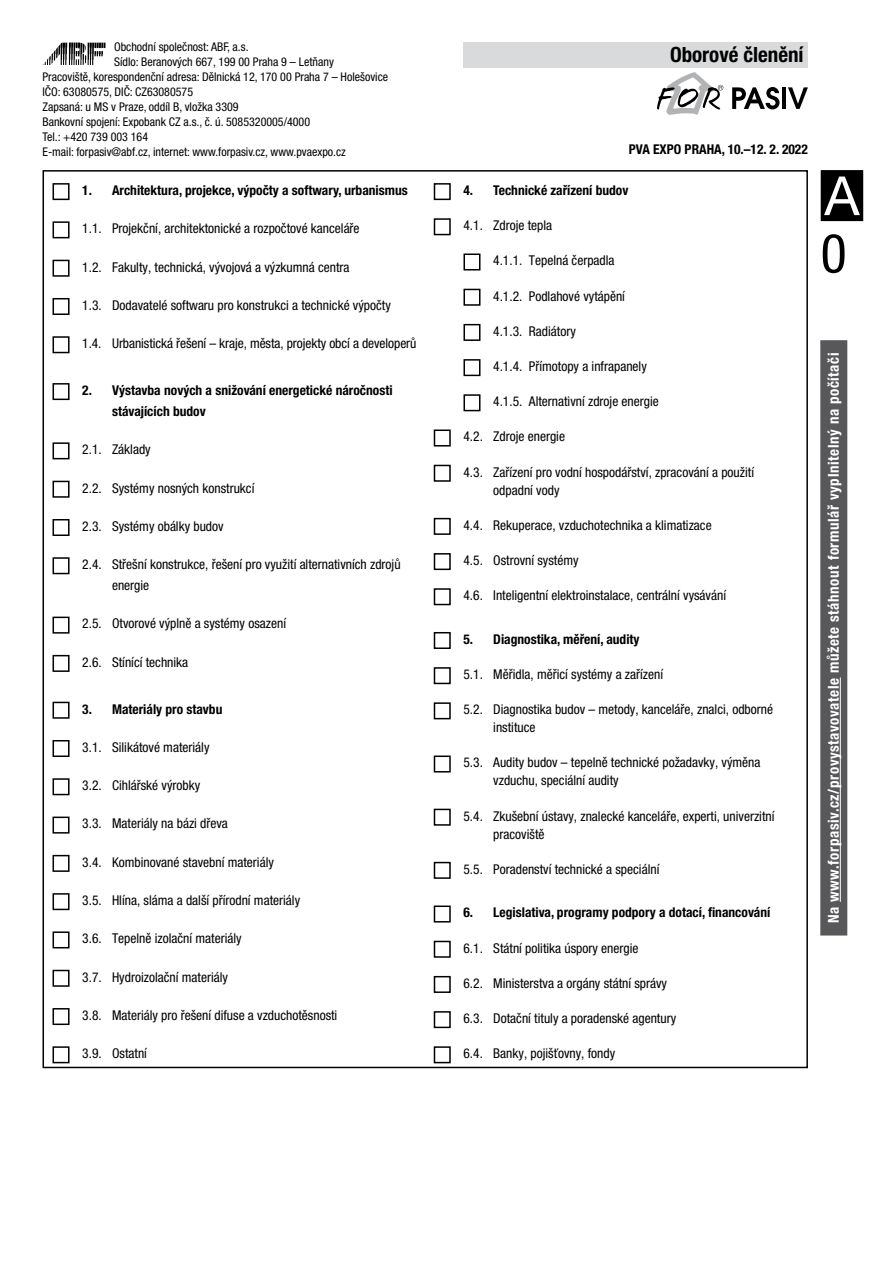
<style>
.page{position:relative;width:893px;height:1263px;background:#fff}
.page>*{position:absolute;margin:0;border:0;box-sizing:border-box;transform-origin:0 0}
.t1{font:54px "Helvetica Neue LT Pro";color:#fff}
.t2{font:condensed 54px "Helvetica Neue LT Pro";color:#000}
.t3{font:700 condensed 21px "Helvetica Neue LT Pro";color:#000}
.t4{font:700 condensed 15px "Helvetica Neue LT Pro";letter-spacing:.04em;color:#fff}
.t5{font:condensed 13.5px/18px "Helvetica Neue LT Pro";color:#000}
.t6{font:700 condensed 13.5px/21px "Helvetica Neue LT Pro";color:#000}
.t7{font:condensed 12px "Helvetica Neue LT Pro";color:#000}
</style>
<div class="page">
<svg style="left:43px;top:42px;width:63px;height:23px"></svg>
<div style="left:821px;top:170px;width:42px;height:51px;background:#000"></div>
<div style="left:820px;top:340px;width:27px;height:595px;background:#58585a"></div>
<hr style="left:840px;top:677px;width:1px;height:225px;background:#fff">
<svg style="left:657px;top:72px;width:66px;height:43px"></svg>
<svg style="left:732px;top:87px;width:47px;height:22px"></svg>
<hr style="left:782px;top:87px;width:4px;height:22px;background:#000">
<svg style="left:788px;top:87px;width:20px;height:22px"></svg>
<div style="left:463px;top:43px;width:345px;height:25px;background:#d9dadb"></div>
<div style="left:53px;top:183px;width:17px;height:17px;border:2px solid #000"></div>
<div style="left:53px;top:221px;width:17px;height:17px;border:2px solid #000"></div>
<div style="left:53px;top:260px;width:17px;height:17px;border:2px solid #000"></div>
<div style="left:53px;top:298px;width:17px;height:17px;border:2px solid #000"></div>
<div style="left:53px;top:336px;width:17px;height:17px;border:2px solid #000"></div>
<div style="left:53px;top:383px;width:17px;height:17px;border:2px solid #000"></div>
<div style="left:53px;top:442px;width:17px;height:17px;border:2px solid #000"></div>
<div style="left:53px;top:481px;width:17px;height:17px;border:2px solid #000"></div>
<div style="left:53px;top:519px;width:17px;height:17px;border:2px solid #000"></div>
<div style="left:53px;top:557px;width:17px;height:17px;border:2px solid #000"></div>
<div style="left:53px;top:617px;width:17px;height:17px;border:2px solid #000"></div>
<div style="left:53px;top:655px;width:17px;height:17px;border:2px solid #000"></div>
<div style="left:53px;top:702px;width:17px;height:17px;border:2px solid #000"></div>
<div style="left:53px;top:740px;width:17px;height:17px;border:2px solid #000"></div>
<div style="left:53px;top:778px;width:17px;height:17px;border:2px solid #000"></div>
<div style="left:53px;top:816px;width:17px;height:17px;border:2px solid #000"></div>
<div style="left:53px;top:855px;width:17px;height:17px;border:2px solid #000"></div>
<div style="left:53px;top:893px;width:17px;height:17px;border:2px solid #000"></div>
<div style="left:53px;top:931px;width:17px;height:17px;border:2px solid #000"></div>
<div style="left:53px;top:970px;width:17px;height:17px;border:2px solid #000"></div>
<div style="left:53px;top:1008px;width:17px;height:17px;border:2px solid #000"></div>
<div style="left:53px;top:1046px;width:17px;height:17px;border:2px solid #000"></div>
<div style="left:434px;top:183px;width:17px;height:17px;border:2px solid #000"></div>
<div style="left:434px;top:218px;width:17px;height:17px;border:2px solid #000"></div>
<div style="left:463px;top:253px;width:17px;height:17px;border:2px solid #000"></div>
<div style="left:463px;top:289px;width:17px;height:17px;border:2px solid #000"></div>
<div style="left:463px;top:324px;width:17px;height:17px;border:2px solid #000"></div>
<div style="left:463px;top:359px;width:17px;height:17px;border:2px solid #000"></div>
<div style="left:463px;top:394px;width:17px;height:17px;border:2px solid #000"></div>
<div style="left:434px;top:429px;width:17px;height:17px;border:2px solid #000"></div>
<div style="left:434px;top:465px;width:17px;height:17px;border:2px solid #000"></div>
<div style="left:434px;top:518px;width:17px;height:17px;border:2px solid #000"></div>
<div style="left:434px;top:553px;width:17px;height:17px;border:2px solid #000"></div>
<div style="left:434px;top:588px;width:17px;height:17px;border:2px solid #000"></div>
<div style="left:434px;top:632px;width:17px;height:17px;border:2px solid #000"></div>
<div style="left:434px;top:667px;width:17px;height:17px;border:2px solid #000"></div>
<div style="left:434px;top:702px;width:17px;height:17px;border:2px solid #000"></div>
<div style="left:434px;top:755px;width:17px;height:17px;border:2px solid #000"></div>
<div style="left:434px;top:809px;width:17px;height:17px;border:2px solid #000"></div>
<div style="left:434px;top:862px;width:17px;height:17px;border:2px solid #000"></div>
<div style="left:434px;top:905px;width:17px;height:17px;border:2px solid #000"></div>
<div style="left:434px;top:941px;width:17px;height:17px;border:2px solid #000"></div>
<div style="left:434px;top:976px;width:17px;height:17px;border:2px solid #000"></div>
<div style="left:434px;top:1011px;width:17px;height:17px;border:2px solid #000"></div>
<div style="left:434px;top:1046px;width:17px;height:17px;border:2px solid #000"></div>
<p class="t7" style="left:114px;top:40px;width:136px">Obchodní společnost: ABF, a.s.</p>
<p class="t7" style="left:114px;top:55px;width:221px">Sídlo: Beranových 667, 199 00 Praha 9 – Letňany</p>
<p class="t7" style="left:43px;top:70px;width:347px">Pracoviště, korespondenční adresa: Dělnická 12, 170 00 Praha 7 – Holešovice</p>
<p class="t7" style="left:43px;top:85px;width:152px">IČO: 63080575, DIČ: CZ63080575</p>
<p class="t7" style="left:43px;top:100px;width:198px">Zapsaná: u MS v Praze, oddíl B, vložka 3309</p>
<p class="t7" style="left:43px;top:115px;width:269px">Bankovní spojení: Expobank CZ a.s., č. ú. 5085320005/4000</p>
<p class="t7" style="left:43px;top:130px;width:107px">Tel.: +420 739 003 164</p>
<p class="t7" style="left:43px;top:145px;width:305px">E-mail: forpasiv@abf.cz, internet: www.forpasiv.cz, www.pvaexpo.cz</p>
<p class="t6" style="left:82px;top:179px;width:327px">1. Architektura, projekce, výpočty a softwary, urbanismus</p>
<p class="t5" style="left:82px;top:219px;width:279px">1.1. Projekční, architektonické a rozpočtové kanceláře</p>
<p class="t5" style="left:82px;top:258px;width:269px">1.2. Fakulty, technická, vývojová a výzkumná centra</p>
<p class="t5" style="left:82px;top:296px;width:310px">1.3. Dodavatelé softwaru pro konstrukci a technické výpočty</p>
<p class="t5" style="left:82px;top:334px;width:336px">1.4. Urbanistická řešení – kraje, města, projekty obcí a developerů</p>
<p class="t6" style="left:112px;top:379px;width:282px;text-indent:-30px">2. Výstavba nových a snižování energetické náročnosti stávajících budov</p>
<p class="t5" style="left:82px;top:440px;width:70px">2.1. Základy</p>
<p class="t5" style="left:82px;top:479px;width:174px">2.2. Systémy nosných konstrukcí</p>
<p class="t5" style="left:82px;top:517px;width:143px">2.3. Systémy obálky budov</p>
<p class="t5" style="left:112px;top:554px;width:290px;line-height:21px;text-indent:-30px">2.4. Střešní konstrukce, řešení pro využití alternativních zdrojů energie</p>
<p class="t5" style="left:82px;top:615px;width:205px">2.5. Otvorové výplně a systémy osazení</p>
<p class="t5" style="left:82px;top:653px;width:108px">2.6. Stínící technika</p>
<p class="t6" style="left:82px;top:698px;width:142px">3. Materiály pro stavbu</p>
<p class="t5" style="left:82px;top:738px;width:129px">3.1. Silikátové materiály</p>
<p class="t5" style="left:82px;top:776px;width:119px">3.2. Cihlářské výrobky</p>
<p class="t5" style="left:82px;top:815px;width:147px">3.3. Materiály na bázi dřeva</p>
<p class="t5" style="left:82px;top:853px;width:193px">3.4. Kombinované stavební materiály</p>
<p class="t5" style="left:82px;top:891px;width:219px">3.5. Hlína, sláma a další přírodní materiály</p>
<p class="t5" style="left:82px;top:929px;width:161px">3.6. Tepelně izolační materiály</p>
<p class="t5" style="left:82px;top:968px;width:147px">3.7. Hydroizolační materiály</p>
<p class="t5" style="left:82px;top:1006px;width:257px">3.8. Materiály pro řešení difuse a vzduchotěsnosti</p>
<p class="t5" style="left:82px;top:1044px;width:66px">3.9. Ostatní</p>
<h2 class="t3" style="left:670px;top:42px;width:135px">Oborové členění</h2>
<p class="t6" style="left:629px;top:139px;width:181px">PVA EXPO PRAHA, 10.–12. 2. 2022</p>
<p class="t6" style="left:463px;top:179px;width:167px">4. Technické zařízení budov</p>
<p class="t5" style="left:463px;top:216px;width:90px">4.1. Zdroje tepla</p>
<p class="t5" style="left:493px;top:252px;width:123px">4.1.1. Tepelná čerpadla</p>
<p class="t5" style="left:493px;top:287px;width:133px">4.1.2. Podlahové vytápění</p>
<p class="t5" style="left:493px;top:322px;width:84px">4.1.3. Radiátory</p>
<p class="t5" style="left:493px;top:357px;width:155px">4.1.4. Přímotopy a infrapanely</p>
<p class="t5" style="left:493px;top:392px;width:167px">4.1.5. Alternativní zdroje energie</p>
<p class="t5" style="left:463px;top:427px;width:103px">4.2. Zdroje energie</p>
<p class="t5" style="left:493px;top:463px;width:262px;text-indent:-30px">4.3. Zařízení pro vodní hospodářství, zpracování a použití odpadní vody</p>
<p class="t5" style="left:463px;top:516px;width:250px">4.4. Rekuperace, vzduchotechnika a klimatizace</p>
<p class="t5" style="left:463px;top:551px;width:117px">4.5. Ostrovní systémy</p>
<p class="t5" style="left:463px;top:586px;width:264px">4.6. Inteligentní elektroinstalace, centrální vysávání</p>
<p class="t6" style="left:463px;top:628px;width:178px">5. Diagnostika, měření, audity</p>
<p class="t5" style="left:463px;top:665px;width:201px">5.1. Měřidla, měřicí systémy a zařízení</p>
<p class="t5" style="left:493px;top:700px;width:281px;text-indent:-30px">5.2. Diagnostika budov – metody, kanceláře, znalci, odborné instituce</p>
<p class="t5" style="left:493px;top:753px;width:269px;text-indent:-30px">5.3. Audity budov – tepelně technické požadavky, výměna vzduchu, speciální audity</p>
<p class="t5" style="left:493px;top:807px;width:283px;text-indent:-30px">5.4. Zkušební ústavy, znalecké kanceláře, experti, univerzitní pracoviště</p>
<p class="t5" style="left:463px;top:860px;width:197px">5.5. Poradenství technické a speciální</p>
<p class="t6" style="left:463px;top:902px;width:308px">6. Legislativa, programy podpory a dotací, financování</p>
<p class="t5" style="left:463px;top:939px;width:176px">6.1. Státní politika úspory energie</p>
<p class="t5" style="left:463px;top:974px;width:205px">6.2. Ministerstva a orgány státní správy</p>
<p class="t5" style="left:463px;top:1009px;width:214px">6.3. Dotační tituly a poradenské agentury</p>
<p class="t5" style="left:463px;top:1044px;width:153px">6.4. Banky, pojišťovny, fondy</p>
<h1 class="t1" style="left:824px;top:164px;width:36px">A</h1>
<h1 class="t2" style="left:821px;top:222px;width:27px">0</h1>
<p class="t4" style="left:824px;top:923px;width:572px;rotate:-90deg">Na www.forpasiv.cz/provystavovatele můžete stáhnout formulář vyplnitelný na počítači</p>
</div>
